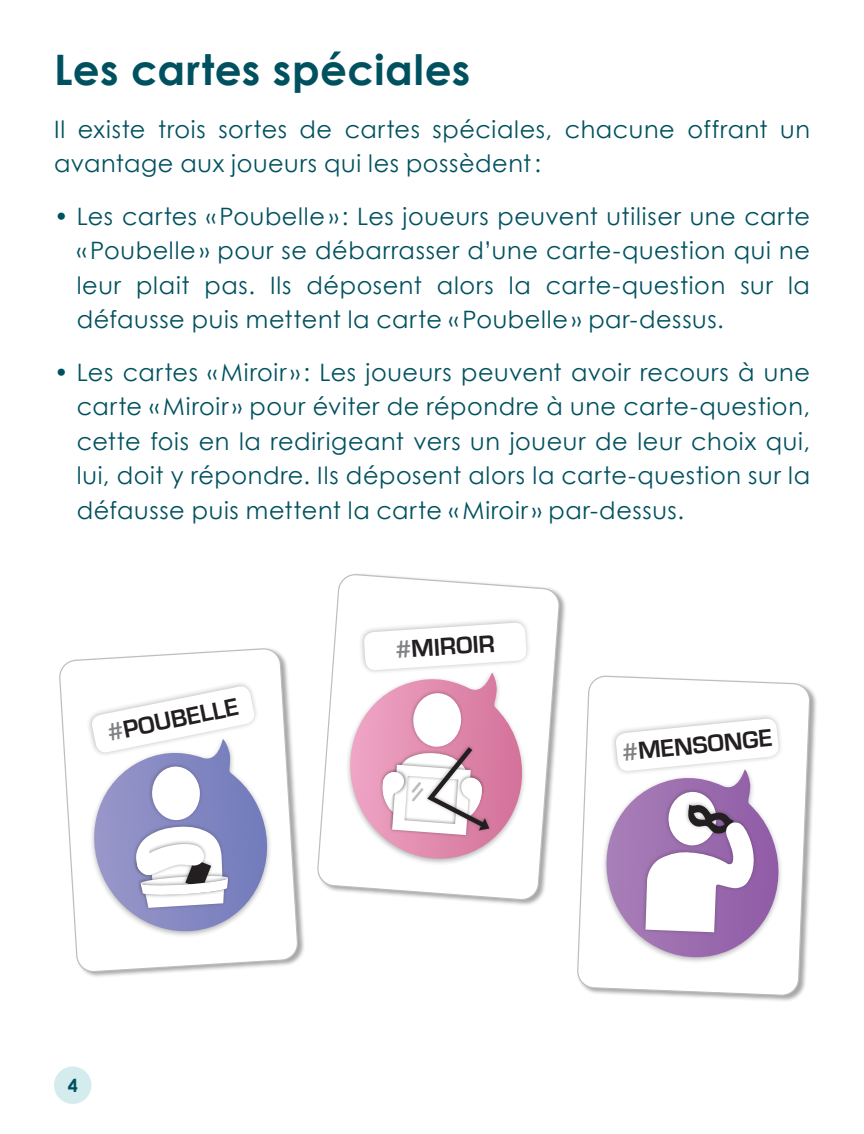
<style>
.page{position:relative;width:864px;height:1134px;background:#fff}
.page>*{position:absolute;margin:0;border:0;box-sizing:border-box;transform-origin:0 0}
.t1{font:42px "Century Gothic Bold Mod";letter-spacing:.01em;color:#00515f}
.t2{font:700 25.2px "Eurostile";color:#231f20}
.t3{font:24px/34.5px "Century Gothic Mod";letter-spacing:.025em;color:#00515f;text-align:justify}
.t4{font:18px "Century Gothic Bold Mod";color:#00515f}
.s1{color:#808285}
</style>
<div class="page">
<div style="left:54px;top:1066px;width:37px;height:38px;background:#d5ecef;border-radius:50%"></div>
<div style="left:59px;top:647px;width:246px;height:331px;background:#231f20;opacity:.4"></div>
<svg style="left:59px;top:648px;width:239px;height:324px"></svg>
<div style="left:318px;top:573px;width:249px;height:333px;background:#231f20;opacity:.4"></div>
<svg style="left:317px;top:573px;width:244px;height:329px"></svg>
<div style="left:577px;top:674px;width:241px;height:328px;background:#231f20;opacity:.4"></div>
<svg style="left:577px;top:675px;width:234px;height:322px"></svg>
<h1 class="t1" style="left:54px;top:43px;width:418px">Les cartes spéciales</h1>
<p class="t3" style="left:54px;top:111px;width:758px">Il existe trois sortes de cartes spéciales, chacune offrant un avantage aux joueurs qui les possèdent:</p>
<p class="t3" style="left:77px;top:198px;width:735px;text-indent:-23px">• Les cartes «Poubelle»: Les joueurs peuvent utiliser une carte «Poubelle» pour se débarrasser d’une carte-question qui ne leur plait pas. Ils déposent alors la carte-question sur la défausse puis mettent la carte «Poubelle» par-dessus.</p>
<p class="t3" style="left:77px;top:354px;width:735px;text-indent:-23px">• Les cartes «Miroir » : Les joueurs peuvent avoir recours à une carte «Miroir» pour éviter de répondre à une carte-question, cette fois en la redirigeant vers un joueur de leur choix qui, lui, doit y répondre. Ils déposent alors la carte-question sur la défausse puis mettent la carte «Miroir» par-dessus.</p>
<p class="t2" style="left:105px;top:719px;width:134px;rotate:-11deg"><span class="s1">#</span>POUBELLE</p>
<p class="t4" style="left:68px;top:1074px;width:12px">4</p>
<p class="t2" style="left:395px;top:636px;width:101px;rotate:-4deg"><span class="s1">#</span>MIROIR</p>
<p class="t2" style="left:621px;top:739px;width:152px;rotate:-6deg"><span class="s1">#</span>MENSONGE</p>
</div>
